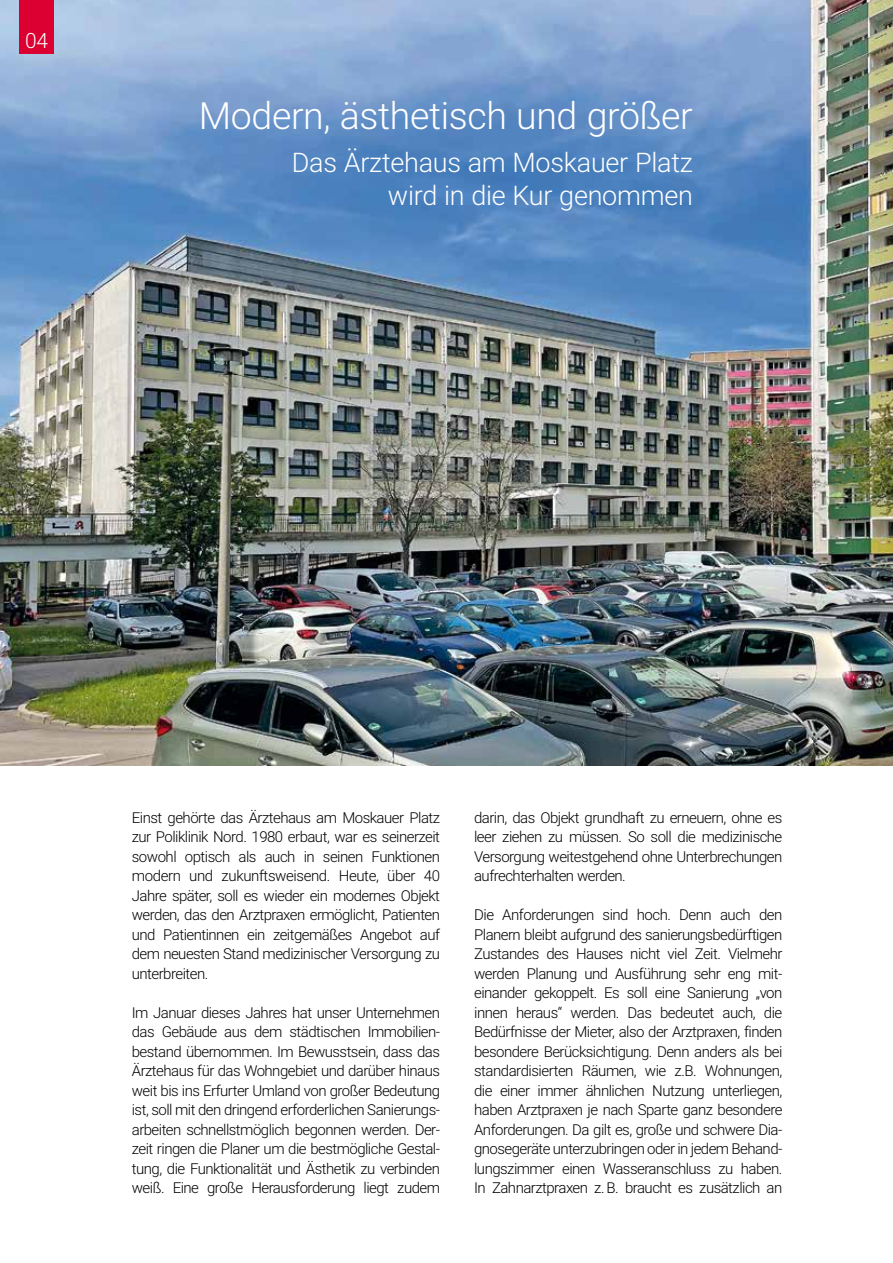
<style>
.page{position:relative;width:893px;height:1263px;background:#fff}
.page>*{position:absolute;margin:0;border:0;box-sizing:border-box;transform-origin:0 0}
.t1{font:300 37.5px "Roboto";letter-spacing:-.01em;color:#fff}
.t2{font:300 27px/32.4px "Roboto";letter-spacing:-.01em;color:#fff;text-align:right}
.t3{font:300 21px "Roboto";color:#fff}
.t4{font:300 15px/19.5px "Roboto";letter-spacing:-.035em;color:#000;text-align:justify}
</style>
<div class="page">
<img style="left:0;top:0;width:893px;height:765px">
<div style="left:19px;top:0;width:34px;height:53px;background:#db0031"></div>
<h3 class="t3" style="left:25px;top:26px;width:25px">04</h3>
<h1 class="t1" style="left:199px;top:89px;width:496px">Modern, ästhetisch und größer</h1>
<h2 class="t2" style="left:292px;top:145px;width:403px">Das Ärztehaus am Moskauer Platz wird in die Kur genommen</h2>
<p class="t4" style="left:132px;top:807px;width:310px">Einst gehörte das Ärztehaus am Moskauer Platz zur Poliklinik Nord. 1980 erbaut, war es seinerzeit sowohl optisch als auch in seinen Funktionen modern und zukunftsweisend. Heute, über 40<br>Jahre später, soll es wieder ein modernes Objekt werden, das den Arztpraxen ermöglicht, Patienten und Patientinnen ein zeitgemäßes Angebot auf dem neuesten Stand medizinischer Versorgung zu unterbreiten.</p>
<p class="t4" style="left:132px;top:1002px;width:310px">Im Januar dieses Jahres hat unser Unternehmen das Gebäude aus dem städtischen Immobilien&shy;bestand übernommen. Im Bewusstsein, dass das Ärztehaus für das Wohngebiet und darüber hinaus weit bis ins Erfurter Umland von großer Bedeutung ist, soll mit den dringend erforderlichen Sanierungs&shy;arbeiten schnellstmöglich begonnen werden. Der&shy;zeit ringen die Planer um die bestmögliche Gestal&shy;tung, die Funktionalität und Ästhetik zu verbinden weiß. Eine große Herausforderung liegt zudem</p>
<p class="t4" style="left:474px;top:807px;width:310px">darin, das Objekt grundhaft zu erneuern, ohne es leer ziehen zu müssen. So soll die medizinische Versorgung weitestgehend ohne Unterbrechungen aufrechterhalten werden.</p>
<p class="t4" style="left:474px;top:904px;width:310px">Die Anforderungen sind hoch. Denn auch den Planern bleibt aufgrund des sanierungsbedürftigen Zustandes des Hauses nicht viel Zeit. Vielmehr werden Planung und Ausführung sehr eng mit&shy;einander gekoppelt. Es soll eine Sanierung „von innen heraus“ werden. Das bedeutet auch, die Bedürfnisse der Mieter, also der Arztpraxen, finden besondere Berücksichtigung. Denn anders als bei standardisierten Räumen, wie z.B. Wohnungen, die einer immer ähnlichen Nutzung unterliegen, haben Arztpraxen je nach Sparte ganz besondere Anforderungen. Da gilt es, große und schwere Dia&shy;gnosegeräte unterzubringen oder in jedem Behand&shy;lungszimmer einen Wasseranschluss zu haben.<br>In Zahnarztpraxen z. B. braucht es zusätzlich an</p>
</div>
